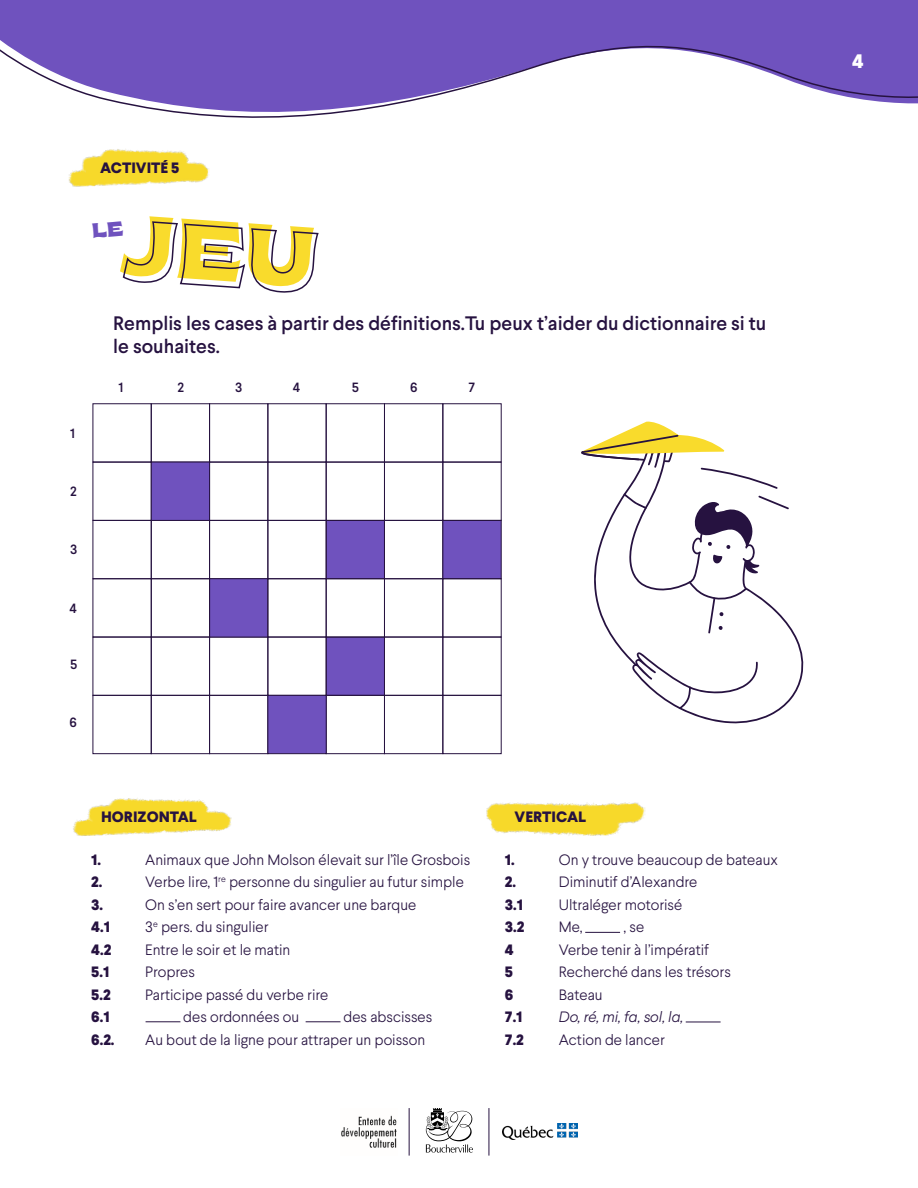
<style>
.page{position:relative;width:918px;height:1188px;background:#fff}
.page>*{position:absolute;margin:0;border:0;box-sizing:border-box;transform-origin:0 0}
.t1{font:500 19.5px/23.4px "Larsseit";color:#261240}
.t2{font:800 19.5px "Larsseit";color:#fff}
.t3{font:300 15px "Larsseit";color:#261240}
.t4{font:800 15px "Larsseit";color:#261240}
.t5{font:italic 300 15px "Larsseit";color:#261240}
.t6{font:500 13.35px "Larsseit";color:#261240}
</style>
<div class="page">
<img style="left:73px;top:798px;width:159px;height:38px">
<img style="left:486px;top:802px;width:160px;height:34px">
<svg style="left:0;top:0;width:918px;height:187px"></svg>
<svg style="left:92px;top:403px;width:410px;height:351px"></svg>
<svg style="left:609px;top:625px;width:195px;height:99px"></svg>
<svg style="left:632px;top:651px;width:126px;height:58px"></svg>
<svg style="left:581px;top:421px;width:208px;height:212px"></svg>
<hr style="left:306px;top:1021px;width:35px;height:1px;background:#261240">
<hr style="left:585px;top:932px;width:35px;height:1px;background:#261240">
<hr style="left:686px;top:1022px;width:35px;height:1px;background:#261240">
<hr style="left:146px;top:1021px;width:34px;height:1px;background:#261240">
<hr style="left:409px;top:1108px;width:1px;height:48px;background:#261240">
<hr style="left:489px;top:1108px;width:1px;height:48px;background:#261240">
<img style="left:341px;top:1115px;width:56px;height:33px">
<img style="left:502px;top:1124px;width:76px;height:16px">
<svg style="left:426px;top:1108px;width:47px;height:45px"></svg>
<p class="t4" style="left:100px;top:160px;width:81px">ACTIVITÉ 5</p>
<p class="t6" style="left:70px;top:427px;width:6px">1</p>
<p class="t6" style="left:70px;top:485px;width:8px">2</p>
<p class="t6" style="left:70px;top:543px;width:9px">3</p>
<p class="t6" style="left:70px;top:601px;width:9px">4</p>
<p class="t6" style="left:70px;top:657px;width:9px">5</p>
<p class="t6" style="left:70px;top:716px;width:9px">6</p>
<h1 class="t1" style="left:113px;top:312px;width:655px">Remplis les cases à partir des définitions.Tu peux t’aider du dictionnaire si tu le souhaites.</h1>
<p class="t6" style="left:119px;top:381px;width:6px">1</p>
<p class="t6" style="left:178px;top:381px;width:8px">2</p>
<p class="t6" style="left:235px;top:381px;width:9px">3</p>
<p class="t6" style="left:293px;top:381px;width:9px">4</p>
<p class="t6" style="left:352px;top:381px;width:9px">5</p>
<p class="t6" style="left:410px;top:381px;width:9px">6</p>
<p class="t6" style="left:469px;top:381px;width:8px">7</p>
<p class="t4" style="left:101px;top:809px;width:97px">HORIZONTAL</p>
<p class="t4" style="left:515px;top:809px;width:73px">VERTICAL</p>
<p class="t4" style="left:91px;top:852px;width:11px">1.</p>
<p class="t3" style="left:145px;top:854px;width:327px">Animaux que John Molson élevait sur l’île Grosbois</p>
<p class="t4" style="left:91px;top:874px;width:13px">2.</p>
<p class="t3" style="left:145px;top:876px;width:320px">Verbe lire, 1<sup>re</sup> personne du singulier au futur simple</p>
<p class="t4" style="left:91px;top:897px;width:13px">3.</p>
<p class="t3" style="left:145px;top:899px;width:273px">On s’en sert pour faire avancer une barque</p>
<p class="t4" style="left:91px;top:919px;width:20px">4.1</p>
<p class="t3" style="left:145px;top:921px;width:125px">3<sup>e</sup> pers. du singulier</p>
<p class="t4" style="left:91px;top:942px;width:22px">4.2</p>
<p class="t3" style="left:145px;top:944px;width:147px">Entre le soir et le matin</p>
<p class="t4" style="left:91px;top:964px;width:20px">5.1</p>
<p class="t3" style="left:145px;top:966px;width:51px">Propres</p>
<p class="t4" style="left:91px;top:987px;width:21px">5.2</p>
<p class="t3" style="left:145px;top:989px;width:185px">Participe passé du verbe rire</p>
<p class="t4" style="left:91px;top:1009px;width:20px">6.1</p>
<p class="t3" style="left:183px;top:1011px;width:117px">des ordonnées ou</p>
<p class="t3" style="left:343px;top:1011px;width:90px">des abscisses</p>
<p class="t4" style="left:91px;top:1032px;width:25px">6.2.</p>
<p class="t3" style="left:145px;top:1034px;width:282px">Au bout de la ligne pour attraper un poisson</p>
<p class="t4" style="left:505px;top:852px;width:11px">1.</p>
<p class="t3" style="left:559px;top:854px;width:221px">On y trouve beaucoup de bateaux</p>
<p class="t4" style="left:505px;top:874px;width:13px">2.</p>
<p class="t3" style="left:559px;top:876px;width:140px">Diminutif d’Alexandre</p>
<p class="t4" style="left:505px;top:897px;width:20px">3.1</p>
<p class="t3" style="left:559px;top:899px;width:125px">Ultraléger motorisé</p>
<p class="t4" style="left:505px;top:919px;width:21px">3.2</p>
<p class="t3" style="left:559px;top:921px;width:25px">Me,</p>
<p class="t3" style="left:624px;top:921px;width:22px">, se</p>
<p class="t4" style="left:505px;top:942px;width:10px">4</p>
<p class="t3" style="left:559px;top:944px;width:152px">Verbe tenir à l’impératif</p>
<p class="t4" style="left:505px;top:964px;width:10px">5</p>
<p class="t3" style="left:559px;top:966px;width:174px">Recherché dans les trésors</p>
<p class="t4" style="left:505px;top:987px;width:10px">6</p>
<p class="t3" style="left:559px;top:989px;width:45px">Bateau</p>
<p class="t4" style="left:505px;top:1009px;width:19px">7.1</p>
<p class="t5" style="left:559px;top:1011px;width:126px">Do, ré, mi, fa, sol, la,</p>
<p class="t4" style="left:505px;top:1032px;width:20px">7.2</p>
<p class="t3" style="left:559px;top:1034px;width:108px">Action de lancer</p>
<h1 class="t2" style="left:852px;top:51px;width:13px">4</h1>
</div>
